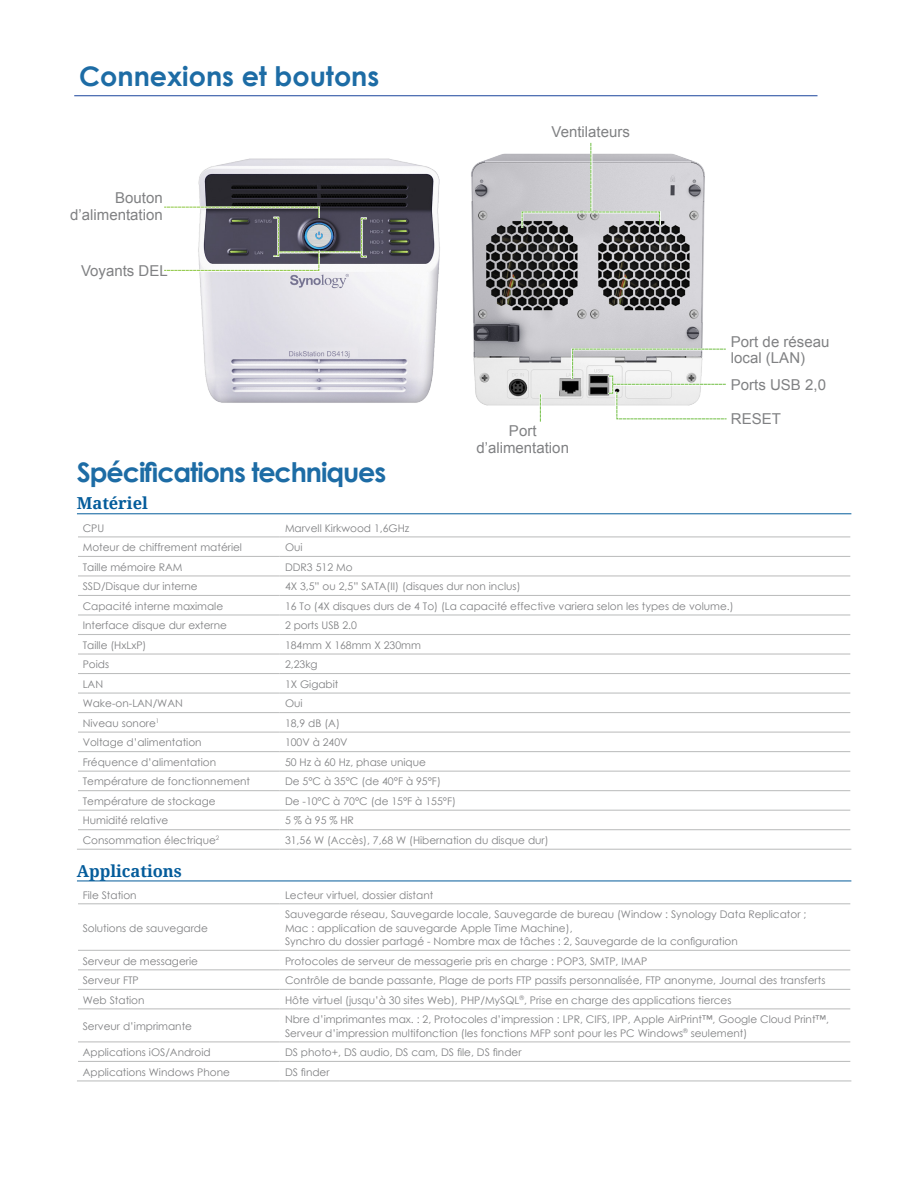
<style>
.page{position:relative;width:918px;height:1188px;background:#fff}
.page>*{position:absolute;margin:0;border:0;box-sizing:border-box;transform-origin:0 0}
.SpecTableTitle{font:700 27px "Century Gothic";letter-spacing:-.04em;color:#1d6ca5}
.GraphicTitle{font:700 27px "Century Gothic";color:#1d6ca5}
.SpecTableH1{font:700 16.5px "Droid Serif";color:#045c9b}
.GraphicTextLeft{font:15px/16.5px "Arial";color:#808183}
.GraphicTextRight{font:15px/16.5px "Arial";color:#808183;text-align:right}
.GraphicTextCenter{font:15px/16.5px "Arial";color:#808183;text-align:center}
.SpecTableContent{font:10.5px "Century Gothic";color:#808183}
.SpecTableH2{font:10.5px "Century Gothic";color:#808183}
</style>
<div class="page">
<hr style="left:77px;top:514px;width:774px;height:1px;background:#045c9b">
<hr style="left:77px;top:881px;width:774px;height:1px;background:#045c9b">
<hr style="left:78px;top:536px;width:202px;height:1px;background:#bdbebe">
<hr style="left:280px;top:536px;width:570px;height:1px;background:#bdbebe">
<hr style="left:78px;top:556px;width:202px;height:1px;background:#bdbebe">
<hr style="left:280px;top:556px;width:570px;height:1px;background:#bdbebe">
<hr style="left:78px;top:575px;width:202px;height:1px;background:#bdbebe">
<hr style="left:280px;top:575px;width:570px;height:1px;background:#bdbebe">
<hr style="left:78px;top:595px;width:202px;height:1px;background:#bdbebe">
<hr style="left:280px;top:595px;width:570px;height:1px;background:#bdbebe">
<hr style="left:78px;top:614px;width:202px;height:2px;background:#bdbebe">
<hr style="left:280px;top:614px;width:570px;height:2px;background:#bdbebe">
<hr style="left:78px;top:634px;width:202px;height:1px;background:#bdbebe">
<hr style="left:280px;top:634px;width:570px;height:1px;background:#bdbebe">
<hr style="left:78px;top:653px;width:202px;height:2px;background:#bdbebe">
<hr style="left:280px;top:653px;width:570px;height:2px;background:#bdbebe">
<hr style="left:78px;top:673px;width:202px;height:1px;background:#bdbebe">
<hr style="left:280px;top:673px;width:570px;height:1px;background:#bdbebe">
<hr style="left:78px;top:732px;width:202px;height:1px;background:#bdbebe">
<hr style="left:280px;top:732px;width:570px;height:1px;background:#bdbebe">
<hr style="left:78px;top:751px;width:202px;height:1px;background:#bdbebe">
<hr style="left:280px;top:751px;width:570px;height:1px;background:#bdbebe">
<hr style="left:78px;top:693px;width:202px;height:1px;background:#bdbebe">
<hr style="left:78px;top:771px;width:202px;height:1px;background:#bdbebe">
<hr style="left:280px;top:693px;width:570px;height:1px;background:#bdbebe">
<hr style="left:280px;top:771px;width:570px;height:1px;background:#bdbebe">
<hr style="left:78px;top:712px;width:202px;height:1px;background:#bdbebe">
<hr style="left:78px;top:790px;width:202px;height:1px;background:#bdbebe">
<hr style="left:280px;top:712px;width:570px;height:1px;background:#bdbebe">
<hr style="left:280px;top:790px;width:570px;height:1px;background:#bdbebe">
<hr style="left:78px;top:810px;width:202px;height:1px;background:#bdbebe">
<hr style="left:280px;top:810px;width:570px;height:1px;background:#bdbebe">
<hr style="left:78px;top:829px;width:202px;height:1px;background:#bdbebe">
<hr style="left:77px;top:849px;width:203px;height:1px;background:#bdbebe">
<hr style="left:280px;top:829px;width:570px;height:1px;background:#bdbebe">
<hr style="left:280px;top:849px;width:571px;height:1px;background:#bdbebe">
<hr style="left:78px;top:903px;width:202px;height:1px;background:#bdbebe">
<hr style="left:280px;top:903px;width:570px;height:1px;background:#bdbebe">
<hr style="left:78px;top:950px;width:202px;height:1px;background:#bdbebe">
<hr style="left:280px;top:950px;width:570px;height:1px;background:#bdbebe">
<hr style="left:78px;top:969px;width:202px;height:1px;background:#bdbebe">
<hr style="left:280px;top:969px;width:570px;height:1px;background:#bdbebe">
<hr style="left:78px;top:989px;width:202px;height:1px;background:#bdbebe">
<hr style="left:280px;top:989px;width:570px;height:1px;background:#bdbebe">
<hr style="left:78px;top:1008px;width:202px;height:1px;background:#bdbebe">
<hr style="left:280px;top:1008px;width:570px;height:1px;background:#bdbebe">
<hr style="left:78px;top:1041px;width:202px;height:1px;background:#bdbebe">
<hr style="left:280px;top:1041px;width:570px;height:1px;background:#bdbebe">
<hr style="left:78px;top:1061px;width:202px;height:1px;background:#bdbebe">
<hr style="left:77px;top:1080px;width:203px;height:1px;background:#bdbebe">
<hr style="left:280px;top:1061px;width:570px;height:1px;background:#bdbebe">
<hr style="left:280px;top:1080px;width:571px;height:1px;background:#bdbebe">
<img style="left:198px;top:158px;width:239px;height:245px">
<img style="left:437px;top:153px;width:268px;height:253px">
<hr style="left:74px;top:95px;width:744px;height:1px;background:#1a459c">
<svg style="left:164px;top:206px;width:203px;height:65px"></svg>
<hr style="left:539px;top:393px;width:2px;height:29px;background:#fff">
<svg style="left:540px;top:395px;width:1px;height:26px"></svg>
<svg style="left:521px;top:143px;width:139px;height:85px;background:#ccccce"></svg>
<svg style="left:572px;top:348px;width:155px;height:72px"></svg>
<p class="GraphicTitle" style="left:79px;top:56px;width:302px">Connexions et boutons</p>
<p class="GraphicTextRight" style="left:70px;top:190px;width:94px">Bouton d’alimentation</p>
<p class="GraphicTextRight" style="left:81px;top:263px;width:88px">Voyants DEL</p>
<p class="GraphicTextCenter" style="left:552px;top:124px;width:80px">Ventilateurs</p>
<p class="GraphicTextCenter" style="left:476px;top:423px;width:94px">Port d’alimentation</p>
<p class="GraphicTextLeft" style="left:731px;top:334px;width:100px">Port de réseau local (LAN)</p>
<p class="GraphicTextLeft" style="left:731px;top:377px;width:97px">Ports USB 2,0</p>
<p class="GraphicTextLeft" style="left:731px;top:411px;width:52px">RESET</p>
<p class="SpecTableTitle" style="left:77px;top:452px;width:311px">Spécifications techniques</p>
<p class="SpecTableH1" style="left:77px;top:493px;width:73px">Matériel</p>
<p class="SpecTableH2" style="left:83px;top:521px;width:23px">CPU</p>
<p class="SpecTableContent" style="left:285px;top:521px;width:126px">Marvell Kirkwood 1,6GHz</p>
<p class="SpecTableH2" style="left:83px;top:540px;width:161px">Moteur de chiffrement matériel</p>
<p class="SpecTableContent" style="left:285px;top:540px;width:19px">Oui</p>
<p class="SpecTableH2" style="left:83px;top:560px;width:101px">Taille mémoire RAM</p>
<p class="SpecTableContent" style="left:285px;top:560px;width:69px">DDR3 512 Mo</p>
<p class="SpecTableH2" style="left:83px;top:579px;width:117px">SSD/Disque dur interne</p>
<p class="SpecTableContent" style="left:285px;top:579px;width:237px">4X 3,5” ou 2,5” SATA(II) (disques dur non inclus)</p>
<p class="SpecTableH2" style="left:83px;top:599px;width:142px">Capacité interne maximale</p>
<p class="SpecTableContent" style="left:285px;top:599px;width:450px">16 To (4X disques durs de 4 To) (La capacité effective variera selon les types de volume.)</p>
<p class="SpecTableH2" style="left:83px;top:618px;width:146px">Interface disque dur externe</p>
<p class="SpecTableContent" style="left:285px;top:618px;width:74px">2 ports USB 2.0</p>
<p class="SpecTableH2" style="left:83px;top:638px;width:65px">Taille (HxLxP)</p>
<p class="SpecTableContent" style="left:285px;top:638px;width:137px">184mm X 168mm X 230mm</p>
<p class="SpecTableH2" style="left:83px;top:657px;width:28px">Poids</p>
<p class="SpecTableContent" style="left:285px;top:657px;width:34px">2,23kg</p>
<p class="SpecTableH2" style="left:83px;top:677px;width:22px">LAN</p>
<p class="SpecTableContent" style="left:285px;top:677px;width:55px">1X Gigabit</p>
<p class="SpecTableH2" style="left:83px;top:696px;width:102px">Wake-on-LAN/WAN</p>
<p class="SpecTableContent" style="left:285px;top:696px;width:19px">Oui</p>
<p class="SpecTableH2" style="left:83px;top:716px;width:78px">Niveau sonore<sup>1</sup></p>
<p class="SpecTableContent" style="left:285px;top:716px;width:56px">18,9 dB (A)</p>
<p class="SpecTableH2" style="left:83px;top:735px;width:120px">Voltage d’alimentation</p>
<p class="SpecTableContent" style="left:285px;top:735px;width:64px">100V à 240V</p>
<p class="SpecTableH2" style="left:83px;top:755px;width:135px">Fréquence d’alimentation</p>
<p class="SpecTableContent" style="left:285px;top:755px;width:142px">50 Hz à 60 Hz, phase unique</p>
<p class="SpecTableH2" style="left:83px;top:774px;width:169px">Température de fonctionnement</p>
<p class="SpecTableContent" style="left:285px;top:774px;width:157px">De 5°C à 35°C (de 40°F à 95°F)</p>
<p class="SpecTableH2" style="left:83px;top:794px;width:134px">Température de stockage</p>
<p class="SpecTableContent" style="left:285px;top:794px;width:173px">De -10°C à 70°C (de 15°F à 155°F)</p>
<p class="SpecTableH2" style="left:83px;top:813px;width:87px">Humidité relative</p>
<p class="SpecTableContent" style="left:285px;top:813px;width:70px">5 % à 95 % HR</p>
<p class="SpecTableH2" style="left:83px;top:833px;width:138px">Consommation électrique<sup>2</sup></p>
<p class="SpecTableContent" style="left:285px;top:833px;width:265px">31,56 W (Accès), 7,68 W (Hibernation du disque dur)</p>
<p class="SpecTableH1" style="left:77px;top:860px;width:107px">Applications</p>
<p class="SpecTableH2" style="left:83px;top:887px;width:55px">File Station</p>
<p class="SpecTableContent" style="left:285px;top:887px;width:150px">Lecteur virtuel, dossier distant</p>
<p class="SpecTableH2" style="left:83px;top:920px;width:127px">Solutions de sauvegarde</p>
<p class="SpecTableContent" style="left:285px;top:907px;width:523px">Sauvegarde réseau, Sauvegarde locale, Sauvegarde de bureau (Window : Synology Data Replicator ;</p>
<p class="SpecTableContent" style="left:285px;top:920px;width:289px">Mac : application de sauvegarde Apple Time Machine),</p>
<p class="SpecTableContent" style="left:285px;top:934px;width:454px">Synchro du dossier partagé - Nombre max de tâches : 2, Sauvegarde de la configuration</p>
<p class="SpecTableH2" style="left:83px;top:953px;width:117px">Serveur de messagerie</p>
<p class="SpecTableContent" style="left:285px;top:953px;width:364px">Protocoles de serveur de messagerie pris en charge : POP3, SMTP, IMAP</p>
<p class="SpecTableH2" style="left:83px;top:973px;width:58px">Serveur FTP</p>
<p class="SpecTableContent" style="left:285px;top:973px;width:542px">Contrôle de bande passante, Plage de ports FTP passifs personnalisée, FTP anonyme, Journal des transferts</p>
<p class="SpecTableH2" style="left:83px;top:993px;width:63px">Web Station</p>
<p class="SpecTableContent" style="left:285px;top:993px;width:448px">Hôte virtuel (jusqu’à 30 sites Web), PHP/MySQL<sup>®</sup>, Prise en charge des applications tierces</p>
<p class="SpecTableH2" style="left:83px;top:1019px;width:111px">Serveur d’imprimante</p>
<p class="SpecTableContent" style="left:285px;top:1012px;width:545px">Nbre d’imprimantes max. : 2, Protocoles d’impression : LPR, CIFS, IPP, Apple AirPrint™, Google Cloud Print™,</p>
<p class="SpecTableContent" style="left:285px;top:1026px;width:464px">Serveur d’impression multifonction (les fonctions MFP sont pour les PC Windows<sup>®</sup> seulement)</p>
<p class="SpecTableH2" style="left:83px;top:1045px;width:129px">Applications iOS/Android</p>
<p class="SpecTableContent" style="left:285px;top:1045px;width:238px">DS photo+, DS audio, DS cam, DS file, DS finder</p>
<p class="SpecTableH2" style="left:83px;top:1065px;width:149px">Applications Windows Phone</p>
<p class="SpecTableContent" style="left:285px;top:1065px;width:46px">DS finder</p>
</div>
